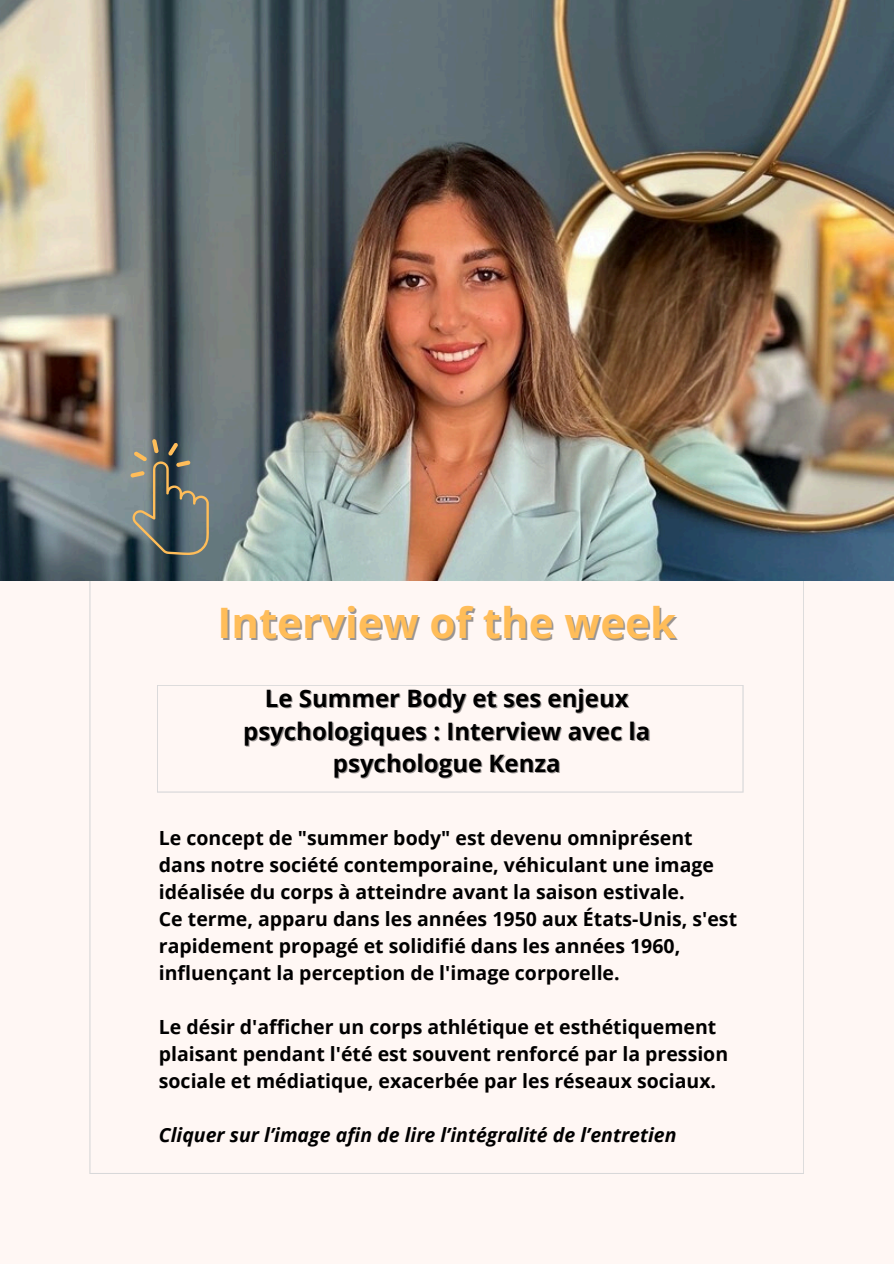
<style>
.page{position:relative;width:894px;height:1264px;background:#fff}
.page>*{position:absolute;margin:0;border:0;box-sizing:border-box;transform-origin:0 0}
.t1{font:700 42px "Open Sans";color:#ffbd59}
.t2{font:700 24px/32.7px "Open Sans";color:#000;text-align:center}
.t3{font:700 19.5px/27px "Open Sans";color:#000}
.t4{font:italic 700 19.5px "Open Sans";color:#000}
</style>
<div class="page">
<div style="left:0;top:0;width:893px;height:1263px;background:#fff7f4"></div>
<svg style="left:89px;top:580px;width:715px;height:594px"></svg>
<svg style="left:157px;top:684px;width:586px;height:108px"></svg>
<img style="left:0;top:0;width:893px;height:580px">
<svg style="left:130px;top:439px;width:79px;height:116px;background:#68706c"></svg>
<p class="t1" style="left:217px;top:592px;width:460px">Interview of the week</p>
<p class="t2" style="left:265px;top:681px;width:365px">Le Summer Body et ses enjeux</p>
<p class="t2" style="left:243px;top:714px;width:408px">psychologiques : Interview avec la psychologue Kenza</p>
<p class="t3" style="left:159px;top:823px;width:556px">Le concept de "summer body" est devenu omniprésent dans notre société contemporaine, véhiculant une image idéalisée du corps à atteindre avant la saison estivale.</p>
<h1 class="t3" style="left:159px;top:904px;width:579px">Ce terme, apparu dans les années 1950 aux États-Unis, s'est rapidement propagé et solidifié dans les années 1960, influençant la perception de l'image corporelle.</h1>
<h2 class="t3" style="left:159px;top:1012px;width:570px">Le désir d'afficher un corps athlétique et esthétiquement plaisant pendant l'été est souvent renforcé par la pression sociale et médiatique, exacerbée par les réseaux sociaux.</h2>
<p class="t4" style="left:159px;top:1121px;width:519px">Cliquer sur l’image afin de lire l’intégralité de l’entretien</p>
</div>
